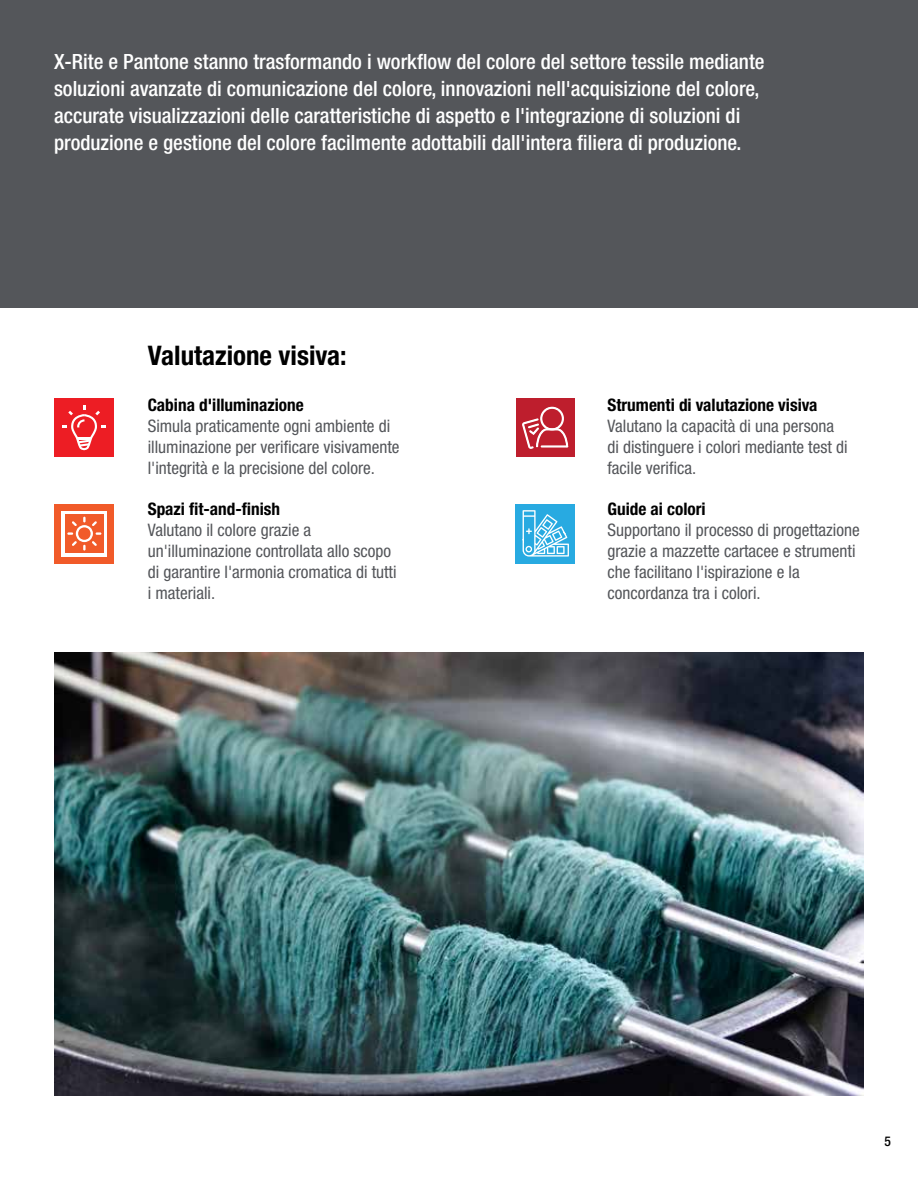
<style>
.page{position:relative;width:918px;height:1188px;background:#fff}
.page>*{position:absolute;margin:0;border:0;box-sizing:border-box;transform-origin:0 0}
.t1{font:700 condensed 27px "Helvetica Neue LT Pro";color:#000}
.t2{font:500 condensed 21px/27px "Helvetica Neue LT Pro";color:#fff}
.t3{font:condensed 17.25px/21px "Helvetica Neue LT Std";color:#54565a}
.t4{font:700 condensed 17.25px "Helvetica Neue LT Pro";color:#000}
.t5{font:500 condensed 13.5px "Helvetica Neue LT Pro";color:#000}
</style>
<div class="page">
<div style="left:0;top:0;width:918px;height:308px;background:#54565a"></div>
<div style="left:54px;top:399px;width:60px;height:58px;background:#ed1d24"></div>
<svg style="left:63px;top:405px;width:43px;height:45px"></svg>
<div style="left:54px;top:504px;width:60px;height:59px;background:#f15a29"></div>
<div style="left:62px;top:511px;width:45px;height:45px;background:#fff"></div>
<div style="left:65px;top:514px;width:39px;height:39px;background:#f15a29"></div>
<svg style="left:67px;top:517px;width:34px;height:34px"></svg>
<div style="left:516px;top:399px;width:58px;height:58px;background:#be1e2d"></div>
<svg style="left:522px;top:407px;width:46px;height:42px"></svg>
<div style="left:516px;top:504px;width:59px;height:59px;background:#28aae1"></div>
<svg style="left:523px;top:510px;width:46px;height:47px"></svg>
<img style="left:54px;top:653px;width:810px;height:442px">
<p class="t2" style="left:54px;top:48px;width:712px">X-Rite e Pantone stanno trasformando i workflow del colore del settore tessile mediante soluzioni avanzate di comunicazione del colore, innovazioni nell'acquisizione del colore, accurate visualizzazioni delle caratteristiche di aspetto e l'integrazione di soluzioni di produzione e gestione del colore facilmente adottabili dall'intera filiera di produzione.</p>
<h1 class="t1" style="left:148px;top:339px;width:200px">Valutazione visiva:</h1>
<p class="t4" style="left:148px;top:394px;width:158px">Cabina d'illuminazione</p>
<p class="t3" style="left:148px;top:415px;width:253px">Simula praticamente ogni ambiente di illuminazione per verificare visivamente l'integrità e la precisione del colore.</p>
<p class="t4" style="left:148px;top:499px;width:134px">Spazi fit-and-finish</p>
<p class="t3" style="left:148px;top:519px;width:250px">Valutano il colore grazie a un'illuminazione controllata allo scopo di garantire l'armonia cromatica di tutti i materiali.</p>
<p class="t4" style="left:608px;top:394px;width:212px">Strumenti di valutazione visiva</p>
<p class="t3" style="left:608px;top:415px;width:242px">Valutano la capacità di una persona di distinguere i colori mediante test di facile verifica.</p>
<p class="t4" style="left:608px;top:499px;width:100px">Guide ai colori</p>
<p class="t3" style="left:608px;top:519px;width:254px">Supportano il processo di progettazione grazie a mazzette cartacee e strumenti che facilitano l'ispirazione e la concordanza tra i colori.</p>
<p class="t5" style="left:885px;top:1133px;width:8px">5</p>
</div>
